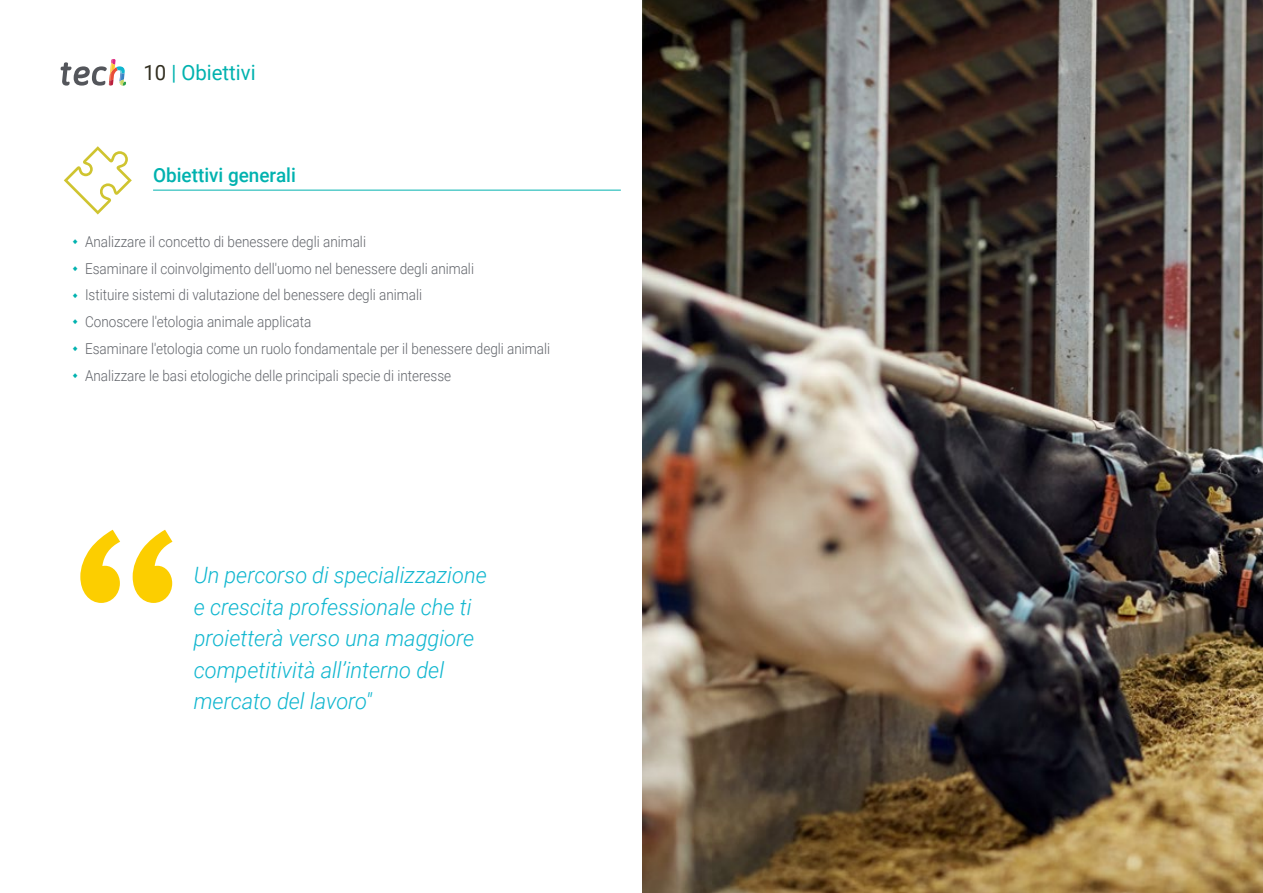
<style>
.page{position:relative;width:1263px;height:893px;background:#fff}
.page>*{position:absolute;margin:0;border:0;box-sizing:border-box;transform-origin:0 0}
.t1{font:italic 300 22.5px/31.5px "Roboto";color:#0fb6cf}
.t2{font:21px "Roboto";color:#00b2af}
.t3{font:500 19.5px "Roboto";color:#00b2af}
.t4{font:300 15px/26.7px "Roboto";color:#61646a;scale:.9 1}
.s1{color:#312e20}
</style>
<div class="page">
<hr style="left:153px;top:190px;width:468px;height:1px;background:#00b2af">
<svg style="left:64px;top:146px;width:68px;height:69px"></svg>
<img style="left:642px;top:0;width:621px;height:893px">
<svg style="left:80px;top:530px;width:92px;height:73px"></svg>
<svg style="left:61px;top:59px;width:65px;height:27px"></svg>
<h2 class="t2" style="left:144px;top:57px;width:114px"><span class="s1">10</span> | Obiettivi</h2>
<h3 class="t3" style="left:153px;top:161px;width:144px">Obiettivi generali</h3>
<p class="t4" style="left:85px;top:228px;width:518px">Analizzare il concetto di benessere degli animali<br>Esaminare il coinvolgimento dell'uomo nel benessere degli animali<br>Istituire sistemi di valutazione del benessere degli animali<br>Conoscere l'etologia animale applicata<br>Esaminare l'etologia come un ruolo fondamentale per il benessere degli animali Analizzare le basi etologiche delle principali specie di interesse</p>
<h1 class="t1" style="left:194px;top:559px;width:295px">Un percorso di specializzazione e crescita professionale che ti proietterà verso una maggiore competitività all’interno del mercato del lavoro"</h1>
</div>
